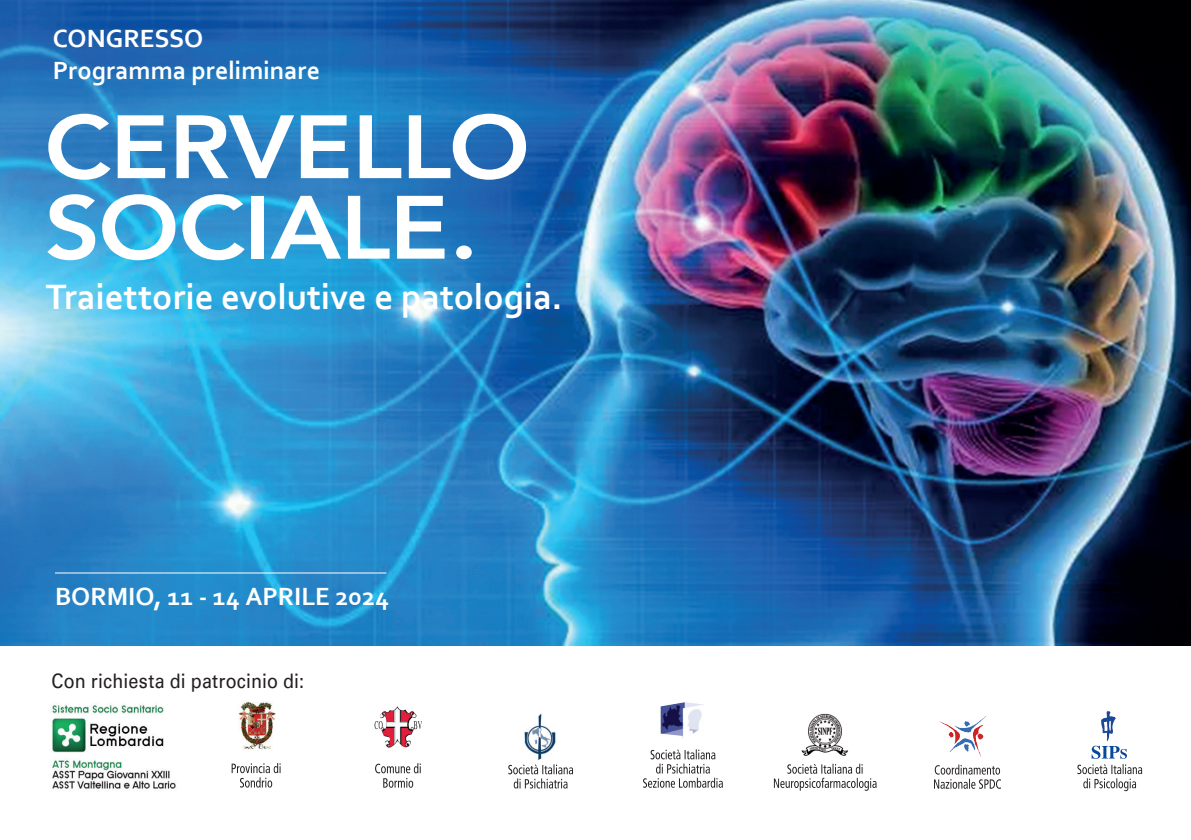
<style>
.page{position:relative;width:1191px;height:840px;background:#fff}
.page>*{position:absolute;margin:0;border:0;box-sizing:border-box;transform-origin:0 0}
.t1{font:800 88.6px/80.4px "Avenir";letter-spacing:-.01em;color:#fff;scale:1.1 1}
.t2{font:700 37px "Corbel";letter-spacing:-.005em;color:#fff}
.t3{font:700 26px "Corbel";color:#fff}
.Normale{font:20px "Univers";letter-spacing:.01em;color:#231f20;scale:.9 1}
</style>
<div class="page">
<img style="left:0;top:0;width:1191px;height:645px">
<hr style="left:55px;top:572px;width:331px;height:1px;background:#fff">
<img style="left:660px;top:702px;width:44px;height:37px">
<svg style="left:643px;top:749px;width:80px;height:38px"></svg>
<img style="left:939px;top:716px;width:47px;height:27px">
<svg style="left:934px;top:764px;width:67px;height:24px"></svg>
<img style="left:1101px;top:711px;width:15px;height:29px">
<svg style="left:1077px;top:745px;width:65px;height:45px"></svg>
<svg style="left:774px;top:763px;width:102px;height:27px"></svg>
<img style="left:801px;top:713px;width:47px;height:43px">
<svg style="left:508px;top:764px;width:65px;height:24px"></svg>
<img style="left:524px;top:713px;width:32px;height:46px">
<img style="left:380px;top:706px;width:36px;height:41px">
<svg style="left:414px;top:720px;width:8px;height:8px"></svg>
<svg style="left:374px;top:720px;width:9px;height:8px"></svg>
<svg style="left:375px;top:763px;width:46px;height:24px"></svg>
<img style="left:238px;top:702px;width:38px;height:48px">
<svg style="left:232px;top:763px;width:48px;height:24px"></svg>
<img style="left:51px;top:704px;width:125px;height:85px">
<p class="t3" style="left:53px;top:23px;width:152px">CONGRESSO</p>
<p class="t3" style="left:53px;top:54px;width:269px">Programma preliminare</p>
<p class="t1" style="left:44px;top:107px;width:443px">CERVELLO<br>SOCIALE.</p>
<p class="t2" style="left:46px;top:273px;width:518px">Traiettorie evolutive e patologia.</p>
<p class="t3" style="left:55px;top:579px;width:336px">BORMIO, 11 - 14 APRILE 2024</p>
<p class="Normale" style="left:52px;top:668px;width:282px">Con richiesta di patrocinio di:</p>
</div>
